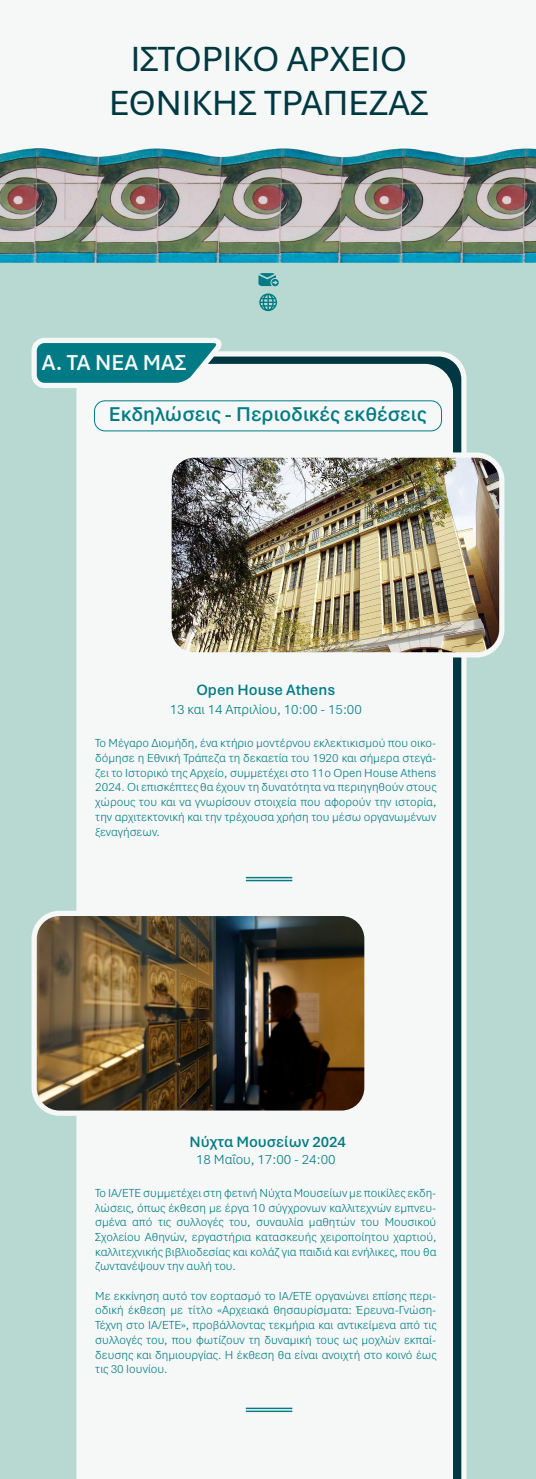
<style>
.page{position:relative;width:536px;height:1479px;background:#fff}
.page>*{position:absolute;margin:0;border:0;box-sizing:border-box;transform-origin:0 0}
.t1{font:36.75px/44.1px "Aptos";color:#003841;text-align:center}
.t2{font:600 22.75px "Aptos";color:#f5f8f6}
.t3{font:600 21px "Aptos";color:#007b85}
.t4{font:600 15.75px "Aptos";color:#007b85}
.t5{font:300 14px "Aptos";color:#007b85}
.t6{font:300 12.25px/14.7px "Aptos";color:#007b85;text-align:justify}
</style>
<div class="page">
<div style="left:0;top:262px;width:536px;height:1217px;background:#b8d9d2"></div>
<div style="left:0;top:0;width:536px;height:175px;background:#f5f8f6"></div>
<img style="left:0;top:149px;width:536px;height:113px">
<svg style="left:259px;top:293px;width:18px;height:18px"></svg>
<svg style="left:258px;top:273px;width:21px;height:13px"></svg>
<svg style="left:228px;top:351px;width:238px;height:1128px"></svg>
<div style="left:76px;top:364px;width:377px;height:1115px;background:#f5f8f6"></div>
<svg style="left:29px;top:335px;width:199px;height:56px"></svg>
<img style="left:169px;top:455px;width:332px;height:200px">
<div style="left:166px;top:452px;width:338px;height:205px;border:5px solid #f5f8f6;border-radius:25px"></div>
<div style="left:94px;top:400px;width:348px;height:31px;border:1px solid #007b85;border-radius:10px"></div>
<hr style="left:246px;top:877px;width:46px;height:1px;background:#007b85">
<hr style="left:246px;top:880px;width:46px;height:1px;background:#007b85">
<img style="left:34px;top:913px;width:333px;height:200px">
<div style="left:32px;top:911px;width:337px;height:205px;border:5px solid #f5f8f6;border-radius:25px"></div>
<hr style="left:246px;top:1407px;width:46px;height:2px;background:#007b85">
<hr style="left:246px;top:1410px;width:46px;height:2px;background:#007b85">
<h1 class="t1" style="left:109px;top:35px;width:320px">ΙΣΤΟΡΙΚΟ ΑΡΧΕΙΟ<br>ΕΘΝΙΚΗΣ ΤΡΑΠΕΖΑΣ</h1>
<h2 class="t2" style="left:42px;top:347px;width:146px">Α. ΤΑ ΝΕΑ ΜΑΣ</h2>
<h3 class="t3" style="left:109px;top:400px;width:318px">Εκδηλώσεις - Περιοδικές εκθέσεις</h3>
<p class="t4" style="left:196px;top:679px;width:140px">Open House Athens</p>
<p class="t5" style="left:170px;top:699px;width:194px">13 και 14 Απριλίου, 10:00 - 15:00</p>
<p class="t6" style="left:95px;top:735px;width:342px">Το Μέγαρο Διομήδη, ένα κτήριο μοντέρνου εκλεκτικισμού που οικο&shy;δόμησε η Εθνική Τράπεζα τη δεκαετία του 1920 και σήμερα στεγά&shy;ζει το Ιστορικό της Αρχείο, συμμετέχει στο 11ο Open House Athens 2024. Οι επισκέπτες θα έχουν τη δυνατότητα να περιηγηθούν στους χώρους του και να γνωρίσουν στοιχεία που αφορούν την ιστορία, την αρχιτεκτονική και την τρέχουσα χρήση του μέσω οργανωμένων ξεναγήσεων.</p>
<p class="t4" style="left:189px;top:1131px;width:158px">Νύχτα Μουσείων 2024</p>
<p class="t5" style="left:196px;top:1150px;width:141px">18 Μαΐου, 17:00 - 24:00</p>
<p class="t6" style="left:95px;top:1185px;width:342px">Το ΙΑ/ΕΤΕ συμμετέχει στη φετινή Νύχτα Μουσείων με ποικίλες εκδη&shy;λώσεις, όπως έκθεση με έργα 10 σύγχρονων καλλιτεχνών εμπνευ&shy;σμένα από τις συλλογές του, συναυλία μαθητών του Μουσικού Σχολείου Αθηνών, εργαστήρια κατασκευής χειροποίητου χαρτιού, καλλιτεχνικής βιβλιοδεσίας και κολάζ για παιδιά και ενήλικες, που θα ζωντανέψουν την αυλή του.</p>
<p class="t6" style="left:95px;top:1288px;width:342px">Με εκκίνηση αυτό τον εορτασμό το ΙΑ/ΕΤΕ οργανώνει επίσης περι&shy;οδική έκθεση με τίτλο «Αρχειακά θησαυρίσματα: Έρευνα-Γνώση-Τέχνη στο ΙΑ/ΕΤΕ», προβάλλοντας τεκμήρια και αντικείμενα από τις συλλογές του, που φωτίζουν τη δυναμική τους ως μοχλών εκπαί&shy;δευσης και δημιουργίας. Η έκθεση θα είναι ανοιχτή στο κοινό έως τις 30 Ιουνίου.</p>
</div>
